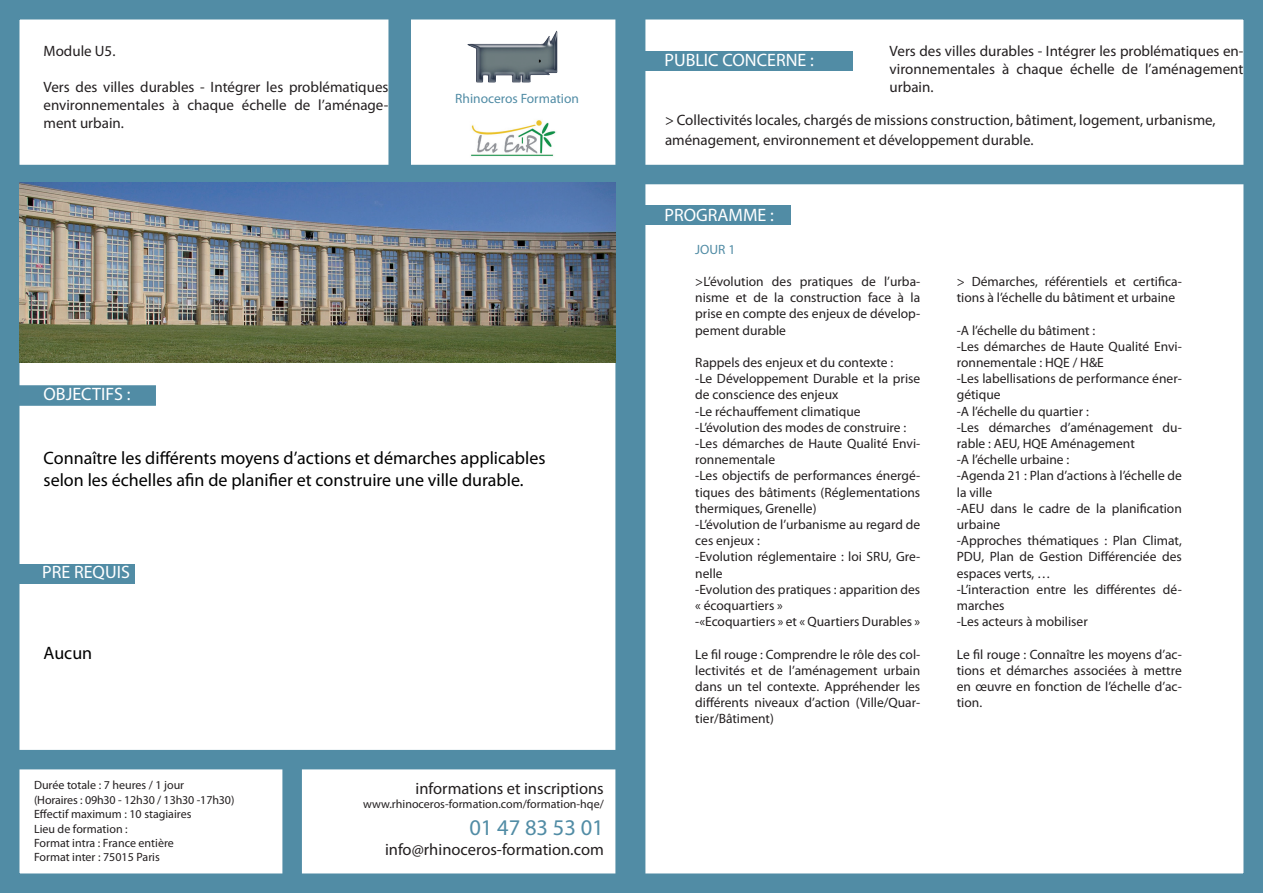
<style>
.page{position:relative;width:1263px;height:893px;background:#fff}
.page>*{position:absolute;margin:0;border:0;box-sizing:border-box;transform-origin:0 0}
.t1{font:22.5px "Myriad Pro";color:#518ca5}
.t2{font:18px/21.6px "Myriad Pro";color:#000}
.t3{font:18px "Myriad Pro";color:#fff}
.t4{font:16.5px "Myriad Pro";color:#231f20}
.t5{font:15px/18px "Myriad Pro";color:#231f20;text-align:justify}
.t6{font:13.5px/16.2px "Myriad Pro";color:#231f20;text-align:justify}
.t7{font:13.5px "Myriad Pro";color:#518ca5}
.t8{font:12px/14.4px "Myriad Pro";color:#231f20}
</style>
<div class="page">
<div style="left:0;top:0;width:1263px;height:893px;border:20px solid #518ca5"></div>
<div style="left:6px;top:165px;width:637px;height:19px;background:#518ca5"></div>
<div style="left:6px;top:750px;width:637px;height:19px;background:#518ca5"></div>
<div style="left:622px;top:165px;width:637px;height:19px;background:#518ca5"></div>
<div style="left:388px;top:7px;width:23px;height:182px;background:#518ca5"></div>
<img style="left:471px;top:120px;width:85px;height:37px">
<img style="left:467px;top:31px;width:90px;height:52px">
<div style="left:282px;top:761px;width:20px;height:127px;background:#518ca5"></div>
<div style="left:18px;top:385px;width:138px;height:21px;background:#518ca5;border:2px solid #518ca5"></div>
<div style="left:20px;top:564px;width:115px;height:19px;background:#518ca5"></div>
<div style="left:643px;top:205px;width:147px;height:19px;background:#518ca5"></div>
<div style="left:643px;top:51px;width:210px;height:19px;background:#518ca5"></div>
<div style="left:615px;top:0;width:30px;height:887px;background:#518ca5"></div>
<img style="left:20px;top:183px;width:595px;height:180px">
<p class="t5" style="left:44px;top:42px;width:73px">Module U5.</p>
<p class="t5" style="left:44px;top:78px;width:346px">Vers des villes durables - Intégrer les problématiques environnementales à chaque échelle de l’aménage&shy;ment urbain.</p>
<p class="t7" style="left:455px;top:90px;width:125px">Rhinoceros Formation</p>
<h2 class="t3" style="left:44px;top:382px;width:89px">OBJECTIFS :</h2>
<h2 class="t2" style="left:44px;top:447px;width:503px">Connaître les différents moyens d’actions et démarches applicables selon les échelles afin de planifier et construire une ville durable.</h2>
<h2 class="t3" style="left:42px;top:560px;width:89px">PRE REQUIS</h2>
<h2 class="t2" style="left:44px;top:642px;width:50px">Aucun</h2>
<p class="t8" style="left:34px;top:778px;width:202px">Durée totale : 7 heures / 1 jour<br>(Horaires : 09h30 - 12h30 / 13h30 -17h30)<br>Effectif maximum : 10 stagiaires<br>Lieu de formation :<br>Format intra : France entière<br>Format inter : 75015 Paris</p>
<p class="t4" style="left:415px;top:778px;width:190px">informations et inscriptions</p>
<p class="t8" style="left:363px;top:797px;width:242px">www.rhinoceros-formation.com/formation-hqe/</p>
<h1 class="t1" style="left:469px;top:814px;width:136px">01 47 83 53 01</h1>
<p class="t4" style="left:385px;top:839px;width:220px">info@rhinoceros-formation.com</p>
<h2 class="t3" style="left:664px;top:49px;width:151px">PUBLIC CONCERNE :</h2>
<p class="t5" style="left:890px;top:42px;width:355px">Vers des villes durables - Intégrer les problématiques en&shy;vironnementales à chaque échelle de l’aménagement urbain.</p>
<p class="t5" style="left:665px;top:110px;width:552px;line-height:19.8px">&gt; Collectivités locales, chargés de missions construction, bâtiment, logement, urbanisme, aménagement, environnement et développement durable.</p>
<h2 class="t3" style="left:664px;top:204px;width:111px">PROGRAMME :</h2>
<p class="t7" style="left:695px;top:241px;width:42px">JOUR 1</p>
<p class="t6" style="left:695px;top:273px;width:227px">&gt;L’évolution des pratiques de l’urba&shy;nisme et de la construction face à la prise en compte des enjeux de dévelop&shy;pement durable</p>
<p class="t6" style="left:695px;top:354px;width:227px;text-align:left">Rappels des enjeux et du contexte :<br>-Le Développement Durable et la prise de conscience des enjeux<br>-Le réchauffement climatique -L’évolution des modes de construire : -Les démarches de Haute Qualité Envi&shy;ronnementale<br>-Les objectifs de performances énergé&shy;tiques des bâtiments (Réglementations thermiques, Grenelle)<br>-L’évolution de l’urbanisme au regard de ces enjeux :<br>-Evolution réglementaire : loi SRU, Gre&shy;nelle<br>-Evolution des pratiques : apparition des « écoquartiers »<br>-«Ecoquartiers » et « Quartiers Durables »</p>
<p class="t6" style="left:695px;top:646px;width:227px">Le fil rouge : Comprendre le rôle des col&shy;lectivités et de l’aménagement urbain dans un tel contexte. Appréhender les différents niveaux d’action (Ville/Quar&shy;tier/Bâtiment)</p>
<p class="t6" style="left:957px;top:273px;width:227px">&gt; Démarches, référentiels et certifica&shy;tions à l’échelle du bâtiment et urbaine</p>
<p class="t6" style="left:957px;top:322px;width:227px;text-align:left">-A l’échelle du bâtiment :<br>-Les démarches de Haute Qualité Envi&shy;ronnementale : HQE / H&amp;E<br>-Les labellisations de performance éner&shy;gétique<br>-A l’échelle du quartier :<br>-Les démarches d’aménagement du&shy;rable : AEU, HQE Aménagement<br>-A l’échelle urbaine :<br>-Agenda 21 : Plan d’actions à l’échelle de la ville<br>-AEU dans le cadre de la planification urbaine<br>-Approches thématiques : Plan Climat,<br>PDU, Plan de Gestion Différenciée des espaces verts, …<br>-L’interaction entre les différentes dé&shy;marches<br>-Les acteurs à mobiliser</p>
<p class="t6" style="left:957px;top:646px;width:227px">Le fil rouge : Connaître les moyens d’ac&shy;tions et démarches associées à mettre en œuvre en fonction de l’échelle d’ac&shy;tion.</p>
</div>
